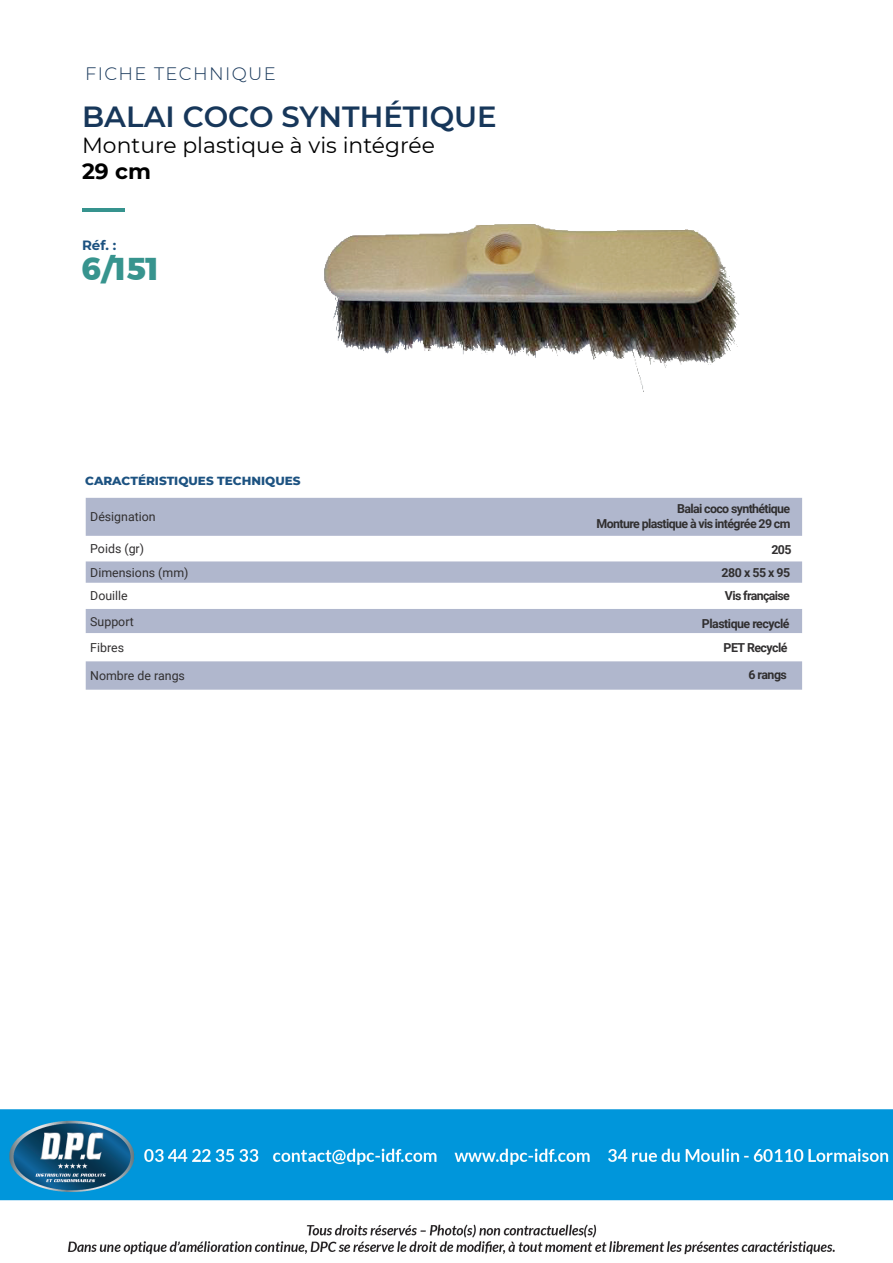
<style>
.page{position:relative;width:893px;height:1263px;background:#fff}
.page>*{position:absolute;margin:0;border:0;box-sizing:border-box;transform-origin:0 0}
.t1{font:800 31.5px "Montserrat";color:#37948e}
.t2{font:600 29.1px "Montserrat";color:#17375a}
.t3{font:21.9px "Montserrat";color:#000}
.t4{font:700 21.9px "Montserrat";color:#000}
.t5{font:300 18px "Montserrat";letter-spacing:.075em;color:#17375a}
.t6{font:700 13.5px "Montserrat";color:#1c5281}
.t7{font:700 12.3px/14.9px "Roboto";letter-spacing:-.05em;color:#312f30;text-align:right}
.t8{font:12.3px "Roboto";color:#312f30}
.t9{font:800 12px "Montserrat";color:#1c5281}
</style>
<div class="page">
<svg style="left:86px;top:498px;width:716px;height:192px;fill:#b0b7cd"></svg>
<img style="left:324px;top:224px;width:416px;height:168px">
<hr style="left:82px;top:208px;width:42px;height:4px;background:#36938e">
<img style="left:0;top:1109px;width:893px;height:146px">
<h3 class="t5" style="left:85px;top:61px;width:192px">FICHE TECHNIQUE</h3>
<h2 class="t2" style="left:82px;top:96px;width:416px">BALAI COCO SYNTHÉTIQUE</h2>
<h3 class="t3" style="left:82px;top:130px;width:354px">Monture plastique à vis intégrée</h3>
<h3 class="t4" style="left:82px;top:156px;width:70px">29 cm</h3>
<p class="t6" style="left:82px;top:235px;width:36px">Réf. :</p>
<h1 class="t1" style="left:82px;top:243px;width:79px">6/151</h1>
<p class="t9" style="left:85px;top:472px;width:217px">CARACTÉRISTIQUES TECHNIQUES</p>
<p class="t8" style="left:90px;top:508px;width:67px">Désignation</p>
<p class="t7" style="left:597px;top:500px;width:195px">Balai coco synthétique<br>Monture plastique à vis intégrée 29 cm</p>
<p class="t8" style="left:90px;top:540px;width:55px">Poids (gr)</p>
<p class="t7" style="left:771px;top:542px;width:22px">205</p>
<p class="t8" style="left:90px;top:564px;width:100px">Dimensions (mm)</p>
<p class="t7" style="left:722px;top:564px;width:70px">280 x 55 x 95</p>
<p class="t8" style="left:90px;top:587px;width:39px">Douille</p>
<p class="t7" style="left:725px;top:588px;width:67px">Vis française</p>
<p class="t8" style="left:90px;top:613px;width:45px">Support</p>
<p class="t7" style="left:702px;top:615px;width:89px">Plastique recyclé</p>
<p class="t8" style="left:90px;top:639px;width:35px">Fibres</p>
<p class="t7" style="left:724px;top:640px;width:66px">PET Recyclé</p>
<p class="t8" style="left:90px;top:667px;width:96px">Nombre de rangs</p>
<p class="t7" style="left:748px;top:667px;width:40px">6 rangs</p>
</div>
